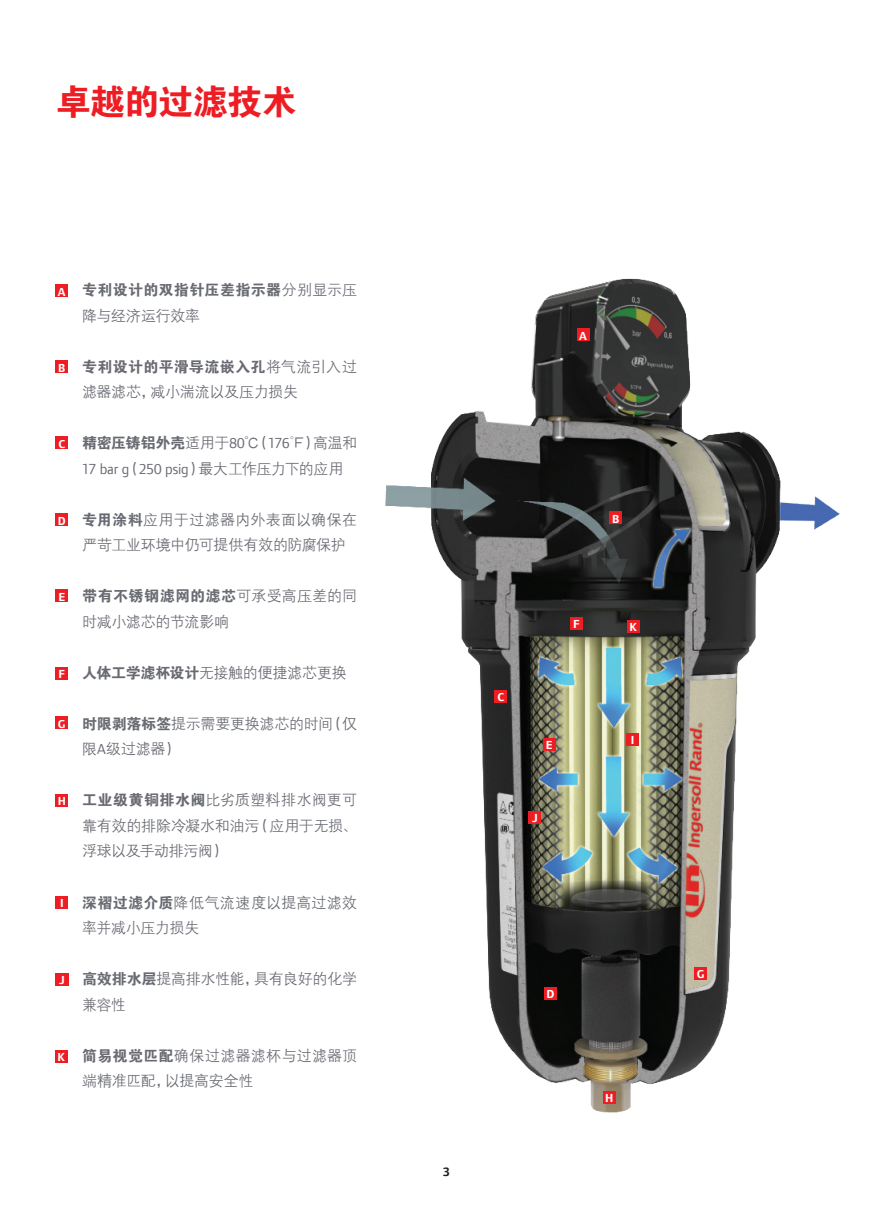
<style>
.page{position:relative;width:893px;height:1212px;background:#fff}
.page>*{position:absolute;margin:0;border:0;box-sizing:border-box;transform-origin:0 0}
.t1{font:35.25px "FZDHTJW GB1 0";letter-spacing:-.03em;color:#ee1d23}
.t2{font:15px/25.5px "FZZDXJW GB1 0";letter-spacing:-.015em;color:#696b73}
.t3{font:15px/25.5px "FZZDXJW GB1 0";letter-spacing:.005em;color:#696b73}
.t4{font:15px "FZDHTJW GB1 0";letter-spacing:.02em;color:#696b73}
.t5{font:15px "Foundry Form Sansbook";letter-spacing:-.005em;color:#696b73}
.t6{font:12.75px "Foundry Form Sansbold";color:#231f20}
.t7{font:12px "Foundry Form Sansbold";color:#fff}
.s1{font-family:"FZZDXJW GB1 0"}
.s2{font-family:"FZDHTJW GB1 0"}
.s3{font-family:"Foundry Form Sansbook"}
.s4{font-family:"Sim Hei"}
</style>
<div class="page">
<img style="left:385px;top:278px;width:455px;height:835px">
<div style="left:576px;top:328px;width:13px;height:13px;background:#ee1d23"></div>
<div style="left:609px;top:511px;width:13px;height:13px;background:#ee1d23"></div>
<div style="left:494px;top:690px;width:13px;height:13px;background:#ee1d23"></div>
<div style="left:544px;top:987px;width:13px;height:13px;background:#ee1d23"></div>
<div style="left:543px;top:738px;width:12px;height:13px;background:#ee1d23"></div>
<div style="left:570px;top:617px;width:13px;height:13px;background:#ee1d23"></div>
<div style="left:694px;top:967px;width:13px;height:13px;background:#ee1d23"></div>
<div style="left:603px;top:1091px;width:13px;height:12px;background:#ee1d23"></div>
<div style="left:626px;top:733px;width:13px;height:13px;background:#ee1d23"></div>
<div style="left:528px;top:811px;width:13px;height:13px;background:#ee1d23"></div>
<div style="left:627px;top:620px;width:13px;height:13px;background:#ee1d23"></div>
<div style="left:55px;top:284px;width:13px;height:13px;background:#ee1d23"></div>
<div style="left:55px;top:360px;width:13px;height:13px;background:#ee1d23"></div>
<div style="left:55px;top:436px;width:13px;height:13px;background:#ee1d23"></div>
<div style="left:55px;top:513px;width:13px;height:13px;background:#ee1d23"></div>
<div style="left:55px;top:589px;width:13px;height:13px;background:#ee1d23"></div>
<div style="left:55px;top:667px;width:13px;height:13px;background:#ee1d23"></div>
<div style="left:55px;top:716px;width:13px;height:13px;background:#ee1d23"></div>
<div style="left:55px;top:793px;width:13px;height:13px;background:#ee1d23"></div>
<div style="left:55px;top:895px;width:13px;height:13px;background:#ee1d23"></div>
<div style="left:55px;top:973px;width:14px;height:13px;background:#ee1d23"></div>
<div style="left:55px;top:1050px;width:13px;height:13px;background:#ee1d23"></div>
<h1 class="t1" style="left:56px;top:83px;width:243px">卓越的过滤技术</h1>
<p class="t7" style="left:58px;top:285px;width:9px">A</p>
<p class="t7" style="left:58px;top:361px;width:9px">B</p>
<p class="t7" style="left:58px;top:437px;width:8px">C</p>
<p class="t7" style="left:58px;top:514px;width:9px">D</p>
<p class="t7" style="left:58px;top:590px;width:8px">E</p>
<p class="t7" style="left:59px;top:667px;width:8px">F</p>
<p class="t7" style="left:58px;top:717px;width:9px">G</p>
<p class="t7" style="left:58px;top:794px;width:10px">H</p>
<p class="t7" style="left:60px;top:896px;width:5px">I</p>
<p class="t7" style="left:59px;top:973px;width:7px">J</p>
<p class="t7" style="left:57px;top:1050px;width:9px">K</p>
<p class="t4" style="left:82px;top:282px;width:276px">专利设计的双指针压差指示器<span class="s1">分别显示压</span></p>
<p class="t2" style="left:82px;top:303px;width:119px">降与经济运行效率</p>
<p class="t4" style="left:82px;top:358px;width:276px">专利设计的平滑导流嵌入孔<span class="s1">将气流引入过</span></p>
<p class="t2" style="left:82px;top:380px;width:217px">滤器滤芯，减小湍流以及压力损失</p>
<p class="t2" style="left:82px;top:431px;width:276px"><span class="s2">精密压铸铝外壳</span>适用于<span class="s3">80</span><span class="s4">℃</span>（<span class="s3">176</span><span class="s4">℉</span>）高温和</p>
<p class="t5" style="left:82px;top:460px;width:263px">17 bar g<span class="s1">（</span>250 psig<span class="s1">）最大工作压力下的应用</span></p>
<p class="t2" style="left:82px;top:507px;width:276px"><span class="s2">专用涂料</span>应用于过滤器内外表面以确保在严苛工业环境中仍可提供有效的防腐保护</p>
<p class="t4" style="left:82px;top:588px;width:276px">带有不锈钢滤网的滤芯<span class="s1">可承受高压差的同</span></p>
<p class="t2" style="left:82px;top:609px;width:148px">时减小滤芯的节流影响</p>
<p class="t2" style="left:82px;top:660px;width:266px"><span class="s2">人体工学滤杯设计</span>无接触的便捷滤芯更换</p>
<p class="t2" style="left:82px;top:711px;width:276px"><span class="s2">时限剥落标签</span>提示需要更换滤芯的时间（仅限<span class="s3">A</span>级过滤器）</p>
<p class="t2" style="left:82px;top:788px;width:276px;text-align:justify"><span class="s2">工业级黄铜排水阀</span>比劣质塑料排水阀更可靠有效的排除冷凝水和油污（应用于无损、浮球以及手动排污阀）</p>
<p class="t3" style="left:82px;top:890px;width:276px"><span class="s2">深褶过滤介质</span>降低气流速度以提高过滤效率并减小压力损失</p>
<p class="t2" style="left:82px;top:966px;width:276px"><span class="s2">高效排水层</span>提高排水性能，具有良好的化学兼容性</p>
<p class="t3" style="left:82px;top:1043px;width:276px"><span class="s2">简易视觉匹配</span>确保过滤器滤杯与过滤器顶端精准匹配，以提高安全性</p>
<p class="t7" style="left:579px;top:329px;width:9px">A</p>
<p class="t7" style="left:612px;top:512px;width:9px">B</p>
<p class="t7" style="left:497px;top:690px;width:8px">C</p>
<p class="t7" style="left:573px;top:617px;width:8px">F</p>
<p class="t7" style="left:546px;top:738px;width:8px">E</p>
<p class="t7" style="left:532px;top:811px;width:7px">J</p>
<p class="t7" style="left:629px;top:620px;width:9px">K</p>
<p class="t7" style="left:631px;top:733px;width:5px">I</p>
<p class="t6" style="left:443px;top:1165px;width:8px">3</p>
<p class="t7" style="left:547px;top:987px;width:9px">D</p>
<p class="t7" style="left:605px;top:1091px;width:10px">H</p>
<p class="t7" style="left:697px;top:967px;width:9px">G</p>
</div>
